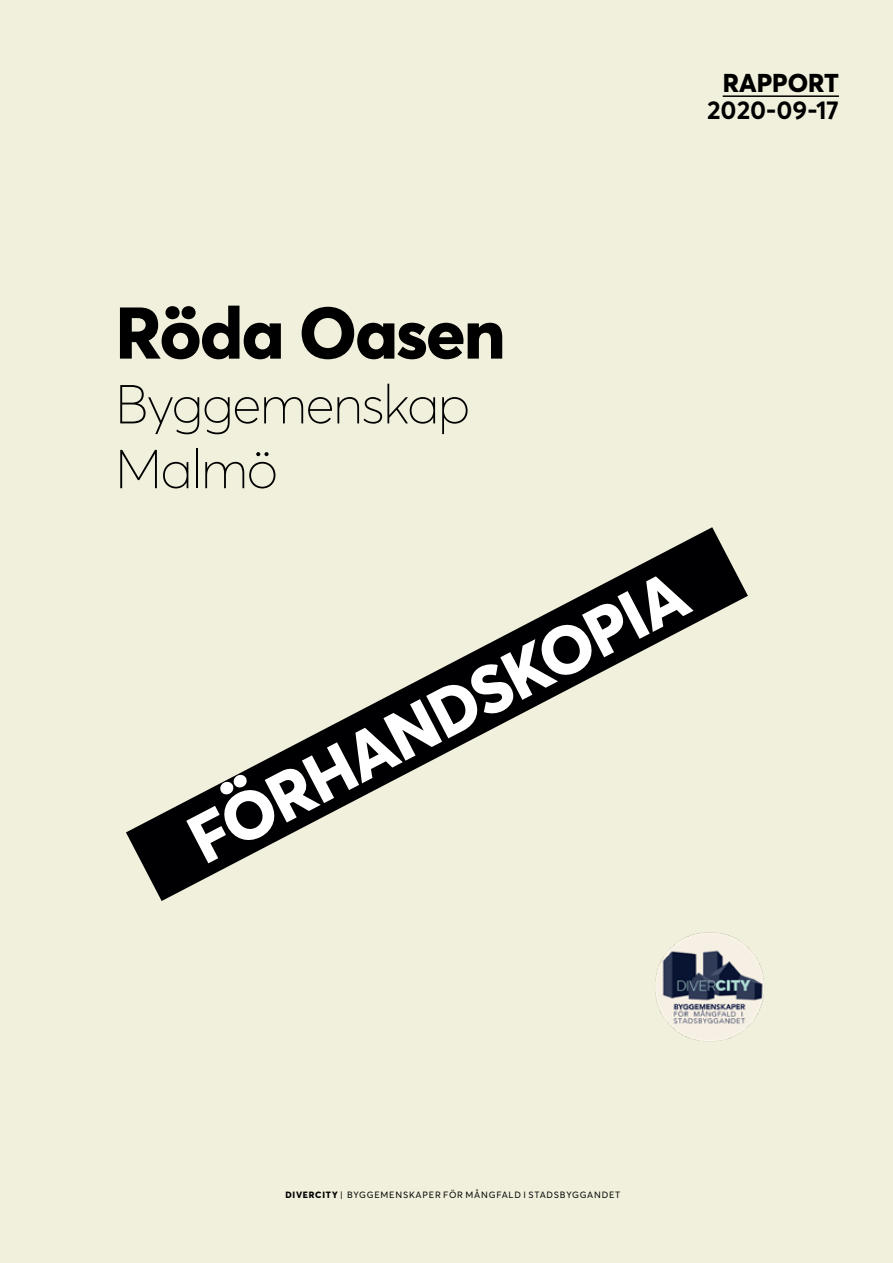
<style>
.page{position:relative;width:893px;height:1263px;background:#f1f0dc}
.page>*{position:absolute;margin:0;border:0;box-sizing:border-box;transform-origin:0 0}
.t1{font:800 72px "Averta";letter-spacing:-.02em;color:#000}
.t2{font:800 67.5px "Averta";color:#fff}
.t3{font:100 54px/64.8px "Averta";letter-spacing:-.02em;color:#000}
.t4{font:700 25.5px "Averta";color:#000}
.t5{font:800 25.5px "Averta";color:#000}
.t6{font:9px "Averta";letter-spacing:.085em;color:#000}
.s1{font-weight:800}
</style>
<div class="page">
<hr style="left:723px;top:95px;width:116px;height:2px;background:#000">
<img style="left:655px;top:932px;width:109px;height:110px">
<svg style="left:126px;top:527px;width:622px;height:374px"></svg>
<h3 class="t5" style="left:723px;top:66px;width:118px">RAPPORT</h3>
<h3 class="t4" style="left:707px;top:93px;width:133px">2020-09-17</h3>
<h1 class="t1" style="left:116px;top:287px;width:392px">Röda Oasen</h1>
<h3 class="t3" style="left:116px;top:372px;width:356px">Byggemenskap<br>Malmö</h3>
<h2 class="t2" style="left:174px;top:808px;width:553px;rotate:-28deg">FÖRHANDSKOPIA</h2>
<p class="t6" style="left:285px;top:1190px;width:337px"><span class="s1">DIVERCITY</span> | BYGGEMENSKAPER FÖR MÅNGFALD I STADSBYGGANDET</p>
</div>
